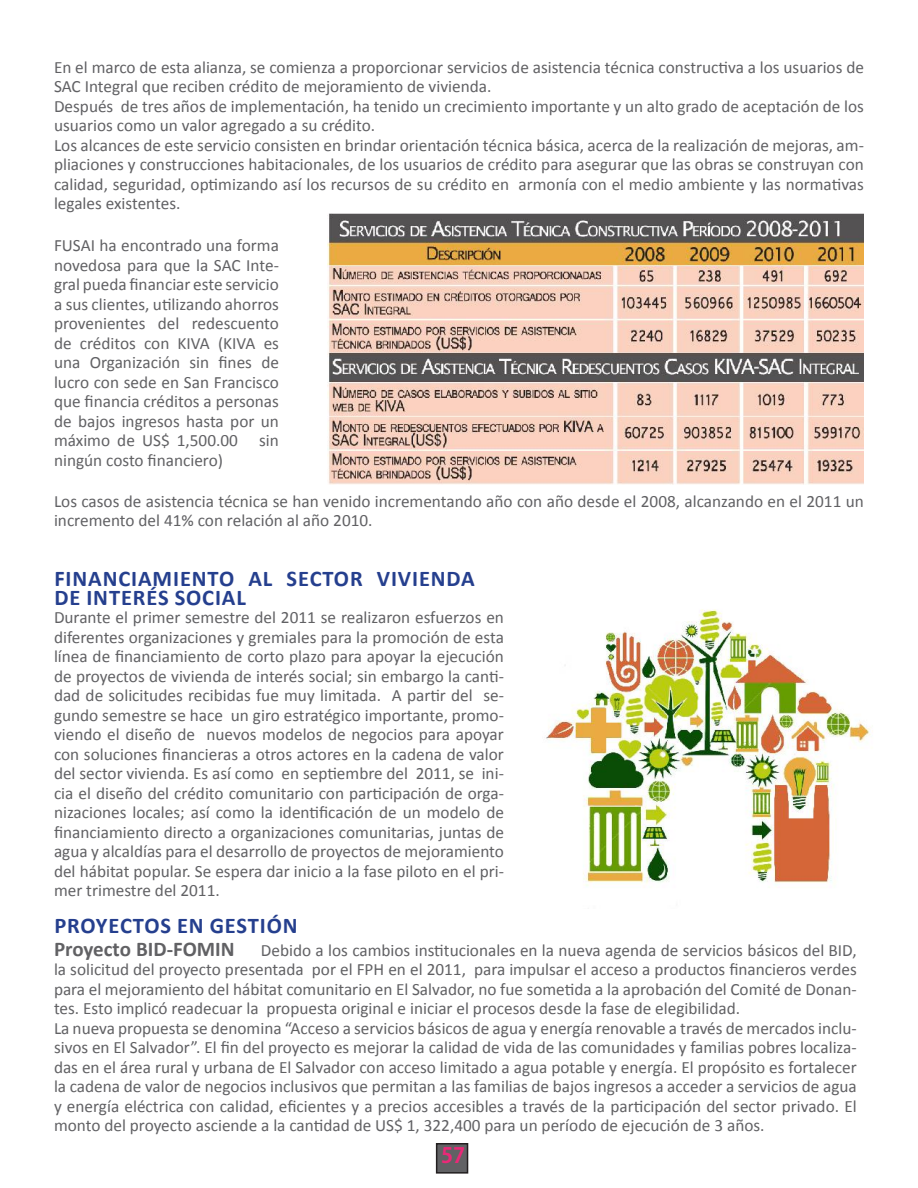
<style>
.page{position:relative;width:918px;height:1188px;background:#fff}
.page>*{position:absolute;margin:0;border:0;box-sizing:border-box;transform-origin:0 0}
.t1{font:700 22.5px/19.5px "Calibri";letter-spacing:.04em;color:#253f8e}
.t2{font:700 21px "Adobe Gothic Std";color:#ea2978}
.t3{font:17.25px/19.5px "Calibri";color:#616164;text-align:justify}
.s1{font-weight:700;font-size:21px}
</style>
<div class="page">
<img style="left:327px;top:214px;width:537px;height:270px">
<img style="left:546px;top:609px;width:325px;height:277px">
<div style="left:437px;top:1144px;width:31px;height:29px;background:#616164"></div>
<div style="left:436px;top:1143px;width:32px;height:31px;border:2px solid #231f20"></div>
<p class="t3" style="left:54px;top:58px;width:811px">En el marco de esta alianza, se comienza a proporcionar servicios de asistencia técnica constructiva a los usuarios de<br>SAC Integral que reciben crédito de mejoramiento de vivienda.</p>
<p class="t3" style="left:54px;top:97px;width:811px">Después de tres años de implementación, ha tenido un crecimiento importante y un alto grado de aceptación de los usuarios como un valor agregado a su crédito.</p>
<p class="t3" style="left:54px;top:136px;width:811px">Los alcances de este servicio consisten en brindar orientación técnica básica, acerca de la realización de mejoras, am&shy;pliaciones y construcciones habitacionales, de los usuarios de crédito para asegurar que las obras se construyan con calidad, seguridad, optimizando así los recursos de su crédito en armonía con el medio ambiente y las normativas legales existentes.</p>
<p class="t3" style="left:54px;top:236px;width:227px">FUSAI ha encontrado una forma novedosa para que la SAC Inte&shy;gral pueda financiar este servicio a sus clientes, utilizando ahorros provenientes del redescuento de créditos con KIVA (KIVA es una Organización sin fines de lucro con sede en San Francisco que financia créditos a personas de bajos ingresos hasta por un máximo de US$ 1,500.00 sin ningún costo financiero)</p>
<p class="t3" style="left:54px;top:491px;width:811px">Los casos de asistencia técnica se han venido incrementando año con año desde el 2008, alcanzando en el 2011 un incremento del 41% con relación al año 2010.</p>
<p class="t1" style="left:54px;top:568px;width:422px">FINANCIAMIENTO AL SECTOR VIVIENDA<br>DE INTERÉS SOCIAL</p>
<p class="t3" style="left:54px;top:608px;width:452px">Durante el primer semestre del 2011 se realizaron esfuerzos en diferentes organizaciones y gremiales para la promoción de esta línea de financiamiento de corto plazo para apoyar la ejecución de proyectos de vivienda de interés social; sin embargo la canti&shy;dad de solicitudes recibidas fue muy limitada. A partir del se&shy;gundo semestre se hace un giro estratégico importante, promo&shy;viendo el diseño de nuevos modelos de negocios para apoyar con soluciones financieras a otros actores en la cadena de valor del sector vivienda. Es así como en septiembre del 2011, se ini&shy;cia el diseño del crédito comunitario con participación de orga&shy;nizaciones locales; así como la identificación de un modelo de financiamiento directo a organizaciones comunitarias, juntas de agua y alcaldías para el desarrollo de proyectos de mejoramiento del hábitat popular. Se espera dar inicio a la fase piloto en el pri&shy;mer trimestre del 2011.</p>
<p class="t1" style="left:54px;top:916px;width:245px">PROYECTOS EN GESTIÓN</p>
<p class="t3" style="left:54px;top:940px;width:804px"><span class="s1">Proyecto BID-FOMIN</span> Debido a los cambios institucionales en la nueva agenda de servicios básicos del BID, la solicitud del proyecto presentada por el FPH en el 2011, para impulsar el acceso a productos financieros verdes para el mejoramiento del hábitat comunitario en El Salvador, no fue sometida a la aprobación del Comité de Donan&shy;tes. Esto implicó readecuar la propuesta original e iniciar el procesos desde la fase de elegibilidad.</p>
<p class="t3" style="left:54px;top:1018px;width:804px">La nueva propuesta se denomina “Acceso a servicios básicos de agua y energía renovable a través de mercados inclu&shy;sivos en El Salvador”. El fin del proyecto es mejorar la calidad de vida de las comunidades y familias pobres localiza&shy;das en el área rural y urbana de El Salvador con acceso limitado a agua potable y energía. El propósito es fortalecer la cadena de valor de negocios inclusivos que permitan a las familias de bajos ingresos a acceder a servicios de agua y energía eléctrica con calidad, eficientes y a precios accesibles a través de la participación del sector privado. El monto del proyecto asciende a la cantidad de US$ 1, 322,400 para un período de ejecución de 3 años.</p>
<p class="t2" style="left:441px;top:1143px;width:26px">57</p>
</div>
